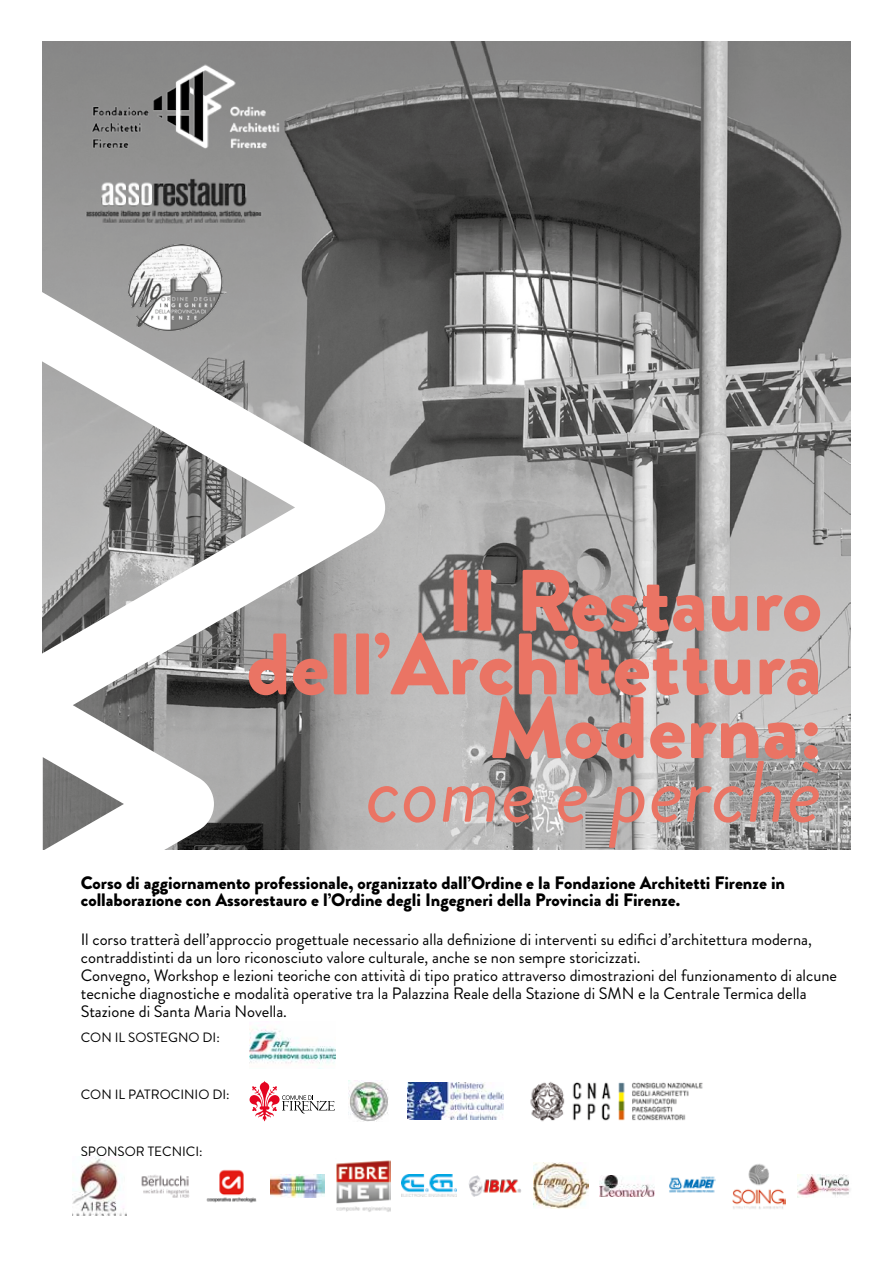
<style>
.page{position:relative;width:893px;height:1263px;background:#fff}
.page>*{position:absolute;margin:0;border:0;box-sizing:border-box;transform-origin:0 0}
.t1{font:900 87px/63.6px "Brandon Grotesque";color:#ea7464;text-align:right}
.t2{font:italic 87px "Brandon Grotesque";color:#ea7464}
.t3{font:900 18px/16.5px "Brandon Grotesque";color:#000}
.t4{font:16.5px/18px "Brandon Grotesque";color:#000}
.t5{font:13.5px "Brandon Grotesque";color:#000}
</style>
<div class="page">
<img style="left:43px;top:41px;width:807px;height:808px">
<svg style="left:42px;top:280px;width:343px;height:936px"></svg>
<img style="left:128px;top:244px;width:98px;height:86px">
<img style="left:84px;top:164px;width:198px;height:61px">
<img style="left:83px;top:56px;width:199px;height:104px">
<svg style="left:250px;top:1080px;width:85px;height:41px"></svg>
<img style="left:249px;top:1022px;width:87px;height:47px">
<img style="left:407px;top:1083px;width:96px;height:36px">
<img style="left:530px;top:1082px;width:173px;height:40px">
<img style="left:348px;top:1080px;width:40px;height:41px">
<img style="left:73px;top:1156px;width:53px;height:59px">
<img style="left:138px;top:1173px;width:55px;height:25px">
<img style="left:204px;top:1164px;width:55px;height:43px">
<img style="left:270px;top:1174px;width:54px;height:23px">
<img style="left:336px;top:1158px;width:54px;height:55px">
<img style="left:402px;top:1175px;width:54px;height:22px">
<img style="left:469px;top:1175px;width:52px;height:22px">
<img style="left:534px;top:1163px;width:54px;height:46px">
<img style="left:600px;top:1175px;width:54px;height:21px">
<img style="left:669px;top:1176px;width:47px;height:17px">
<img style="left:732px;top:1164px;width:54px;height:45px">
<img style="left:797px;top:1174px;width:53px;height:23px">
<h1 class="t1" style="left:247px;top:570px;width:577px">Il Restauro dell’Architettura<br>Moderna:</h1>
<h1 class="t2" style="left:366px;top:732px;width:458px">come e perchè</h1>
<p class="t3" style="left:81px;top:875px;width:706px">Corso di aggiornamento professionale, organizzato dall’Ordine e la Fondazione Architetti Firenze in collaborazione con Assorestauro e l’Ordine degli Ingegneri della Provincia di Firenze.</p>
<p class="t4" style="left:81px;top:930px;width:758px">Il corso tratterà dell’approccio progettuale necessario alla definizione di interventi su edifici d’architettura moderna, contraddistinti da un loro riconosciuto valore culturale, anche se non sempre storicizzati.<br>Convegno, Workshop e lezioni teoriche con attività di tipo pratico attraverso dimostrazioni del funzionamento di alcune tecniche diagnostiche e modalità operative tra la Palazzina Reale della Stazione di SMN e la Centrale Termica della Stazione di Santa Maria Novella.</p>
<p class="t5" style="left:81px;top:1028px;width:141px">CON IL SOSTEGNO DI:</p>
<p class="t5" style="left:81px;top:1085px;width:150px">CON IL PATROCINIO DI:</p>
<p class="t5" style="left:81px;top:1142px;width:123px">SPONSOR TECNICI:</p>
</div>
